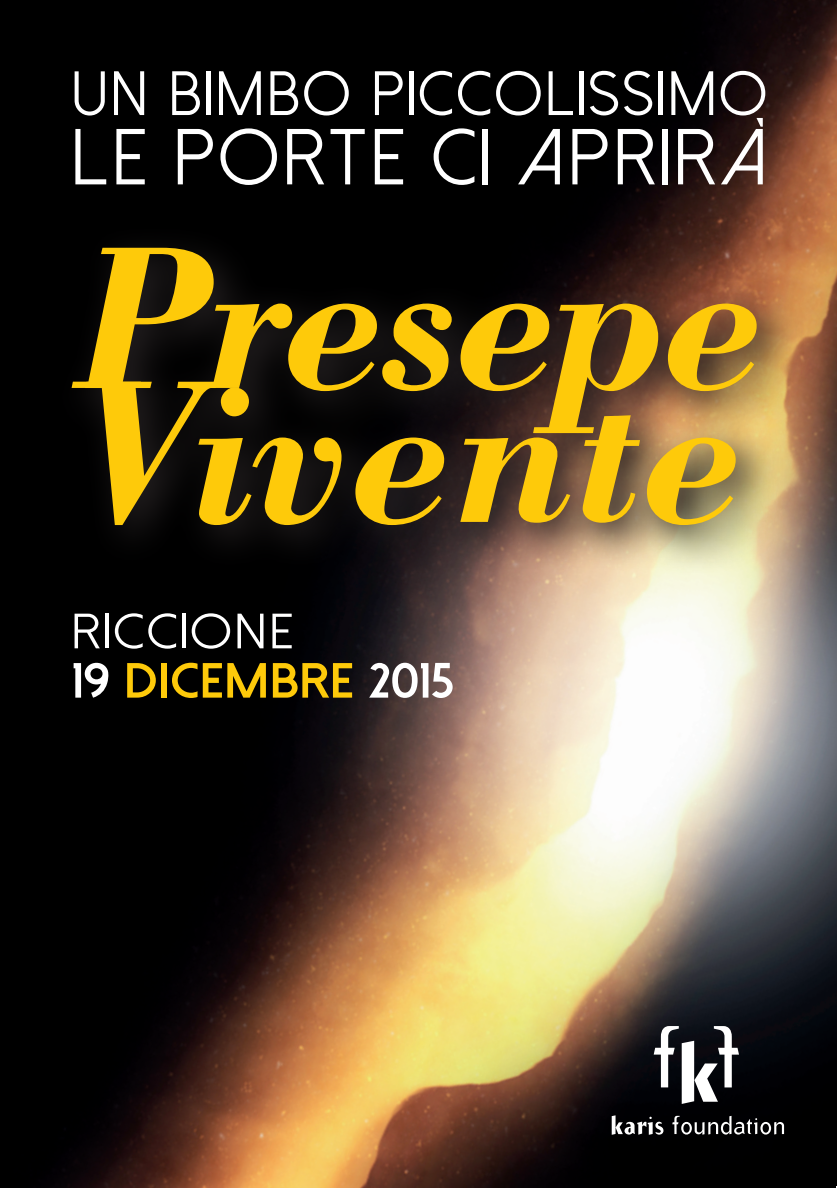
<style>
.page{position:relative;width:837px;height:1188px;background:#fff}
.page>*{position:absolute;margin:0;border:0;box-sizing:border-box;transform-origin:0 0}
.t1{font:italic 700 209.8px "Bodoni";letter-spacing:-.035em;color:#feca0a}
.t2{font:italic 700 209.8px "Bodoni";letter-spacing:.01em;color:#feca0a}
.t3{font:79px "Dolce Vita";letter-spacing:.07em;color:#fff}
.t4{font:62.4px "Dolce Vita";letter-spacing:.07em;color:#fff}
.t5{font:800 49.4px "Dolce Vita";letter-spacing:.01em;color:#feca0a;scale:1.09 1}
.t6{font:49.4px "Dolce Vita";letter-spacing:.08em;color:#fff;scale:1.09 1}
.s1{color:#fff}
</style>
<div class="page">
<img style="left:0;top:0;width:837px;height:1188px">
<img style="left:49px;top:222px;width:756px;height:351px">
<svg style="left:654px;top:1026px;width:85px;height:78px"></svg>
<svg style="left:612px;top:1115px;width:51px;height:20px"></svg>
<svg style="left:672px;top:1116px;width:112px;height:18px"></svg>
<p class="t4" style="left:72px;top:62px;width:696px">UN BIMBO PICCOLISSIMO</p>
<p class="t3" style="left:72px;top:118px;width:696px">LE PORTE CI APRIRÀ</p>
<p class="t1" style="left:73px;top:189px;width:693px">Presepe</p>
<p class="t2" style="left:73px;top:323px;width:672px">Vivente</p>
<p class="t6" style="left:72px;top:606px;width:204px">RICCIONE</p>
<p class="t5" style="left:72px;top:655px;width:352px"><span class="s1">19</span> DICEMBRE <span class="s1">2015</span></p>
</div>
